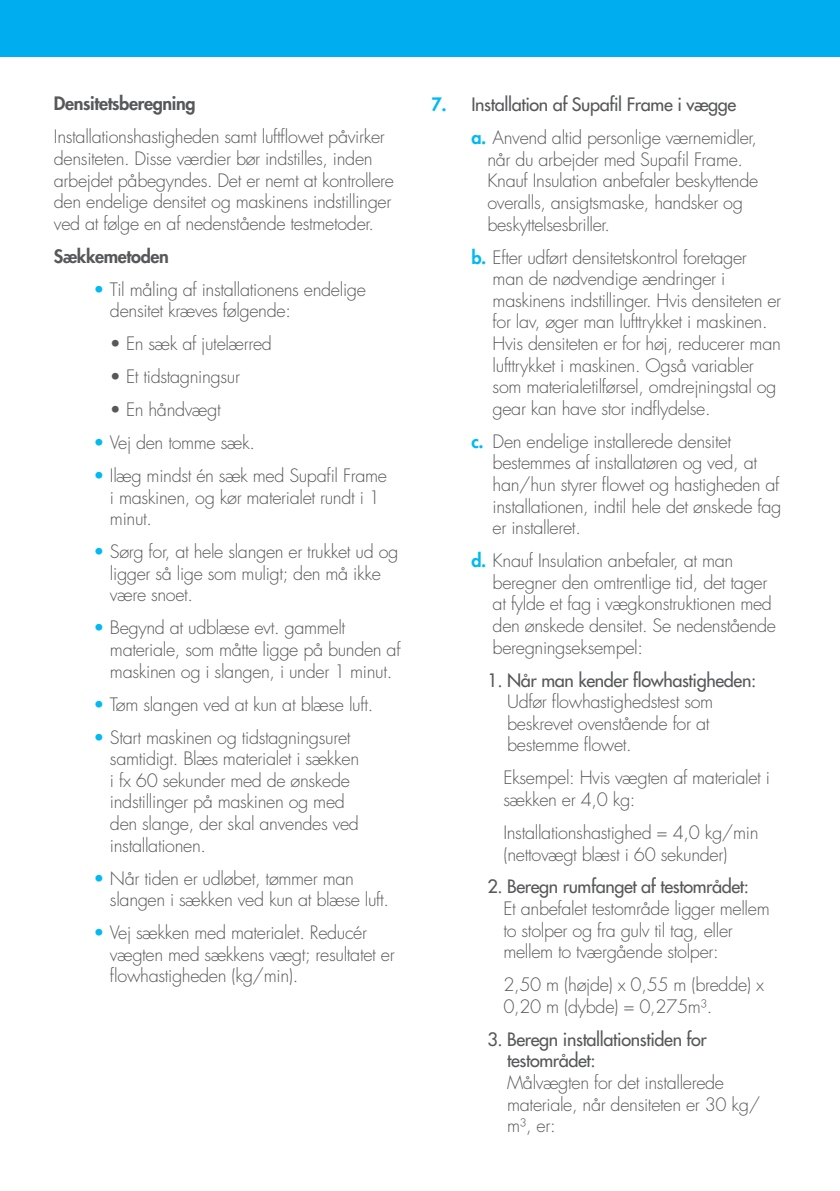
<style>
.page{position:relative;width:840px;height:1191px;background:#fff}
.page>*{position:absolute;margin:0;border:0;box-sizing:border-box;transform-origin:0 0}
.t1{font:300 18px/21.6px "Futura Std";letter-spacing:-.02em;color:#57585a}
.t2{font:500 18px/21.6px "Futura Std";letter-spacing:-.02em;color:#57585a}
.t3{font:800 18px "Futura Std";letter-spacing:-.02em;color:#57585a}
.s1{font-weight:800;color:#00baf1}
.s2{font-weight:500}
</style>
<div class="page">
<div style="left:0;top:0;width:839px;height:57px;background:#00aeef"></div>
<p class="t3" style="left:54px;top:92px;width:143px">Densitetsberegning</p>
<p class="t1" style="left:54px;top:126px;width:341px">Installationshastigheden samt luftflowet påvirker densiteten. Disse værdier bør indstilles, inden arbejdet påbegyndes. Det er nemt at kontrollere den endelige densitet og maskinens indstillinger ved at følge en af nedenstående testmetoder.</p>
<p class="t3" style="left:54px;top:245px;width:116px">Sækkemetoden</p>
<p class="t1" style="left:110px;top:279px;width:257px;text-indent:-16px"><span class="s1">•</span> Til måling af installationens endelige densitet kræves følgende:</p>
<p class="t1" style="left:110px;top:333px;width:163px">• En sæk af jutelærred</p>
<p class="t1" style="left:110px;top:366px;width:131px">• Et tidstagningsur</p>
<p class="t1" style="left:110px;top:399px;width:112px">• En håndvægt</p>
<p class="t1" style="left:94px;top:432px;width:162px"><span class="s1">•</span> Vej den tomme sæk.</p>
<p class="t1" style="left:110px;top:465px;width:278px;text-indent:-16px"><span class="s1">•</span> Ilæg mindst én sæk med Supafil Frame i maskinen, og kør materialet rundt i 1 minut.</p>
<p class="t1" style="left:110px;top:541px;width:290px;text-indent:-16px"><span class="s1">•</span> Sørg for, at hele slangen er trukket ud og ligger så lige som muligt; den må ikke være snoet.</p>
<p class="t1" style="left:110px;top:617px;width:292px;text-indent:-16px"><span class="s1">•</span> Begynd at udblæse evt. gammelt materiale, som måtte ligge på bunden af maskinen og i slangen, i under 1 minut.</p>
<p class="t1" style="left:94px;top:693px;width:281px"><span class="s1">•</span> Tøm slangen ved at kun at blæse luft.</p>
<p class="t1" style="left:110px;top:726px;width:251px;text-indent:-16px"><span class="s1">•</span> Start maskinen og tidstagningsuret samtidigt. Blæs materialet i sækken i fx 60 sekunder med de ønskede indstillinger på maskinen og med den slange, der skal anvendes ved installationen.</p>
<p class="t1" style="left:110px;top:867px;width:280px;text-indent:-16px"><span class="s1">•</span> Når tiden er udløbet, tømmer man slangen i sækken ved kun at blæse luft.</p>
<p class="t1" style="left:110px;top:922px;width:286px;text-indent:-16px"><span class="s1">•</span> Vej sækken med materialet. Reducér vægten med sækkens vægt; resultatet er flowhastigheden (kg/min).</p>
<p class="t1" style="left:471px;top:89px;width:287px;line-height:33px;text-indent:-40px"><span class="s1">7.</span> <span class="s2">Installation af Supafil Frame i vægge<br></span><span class="s1">a.</span> Anvend altid personlige værnemidler,</p>
<p class="t1" style="left:487px;top:149px;width:272px">når du arbejder med Supafil Frame.<br>Knauf Insulation anbefaler beskyttende overalls, ansigtsmaske, handsker og beskyttelsesbriller.</p>
<p class="t1" style="left:492px;top:247px;width:290px;text-indent:-21px"><span class="s1">b.</span> Efter udført densitetskontrol foretager man de nødvendige ændringer i maskinens indstillinger. Hvis densiteten er for lav, øger man lufttrykket i maskinen.<br>Hvis densiteten er for høj, reducerer man lufttrykket i maskinen. Også variabler som materialetilførsel, omdrejningstal og gear kan have stor indflydelse.</p>
<p class="t1" style="left:492px;top:431px;width:290px;text-indent:-21px"><span class="s1">c.</span> Den endelige installerede densitet bestemmes af installatøren og ved, at han/hun styrer flowet og hastigheden af installationen, indtil hele det ønskede fag er installeret.</p>
<p class="t1" style="left:492px;top:550px;width:285px;text-indent:-21px"><span class="s1">d.</span> Knauf Insulation anbefaler, at man beregner den omtrentlige tid, det tager at fylde et fag i vægkonstruktionen med den ønskede densitet. Se nedenstående beregningseksempel:</p>
<p class="t2" style="left:487px;top:669px;width:270px">1. Når man kender flowhastigheden:</p>
<p class="t1" style="left:507px;top:691px;width:207px">Udfør flowhastighedstest som beskrevet ovenstående for at bestemme flowet.</p>
<p class="t1" style="left:503px;top:767px;width:268px">Eksempel: Hvis vægten af materialet i sækken er 4,0 kg:</p>
<p class="t1" style="left:503px;top:822px;width:256px">Installationshastighed = 4,0 kg/min (nettovægt blæst i 60 sekunder)</p>
<p class="t2" style="left:487px;top:876px;width:263px">2. Beregn rumfanget af testområdet:</p>
<p class="t1" style="left:503px;top:898px;width:268px">Et anbefalet testområde ligger mellem to stolper og fra gulv til tag, eller mellem to tværgående stolper:</p>
<p class="t1" style="left:503px;top:974px;width:262px">2,50 m (højde) x 0,55 m (bredde) x<br>0,20 m (dybde) = 0,275m³.</p>
<p class="t2" style="left:507px;top:1028px;width:201px;text-indent:-20px">3. Beregn installationstiden for testområdet:</p>
<p class="t1" style="left:507px;top:1072px;width:254px">Målvægten for det installerede materiale, når densiteten er 30 kg/ m³, er:</p>
</div>
